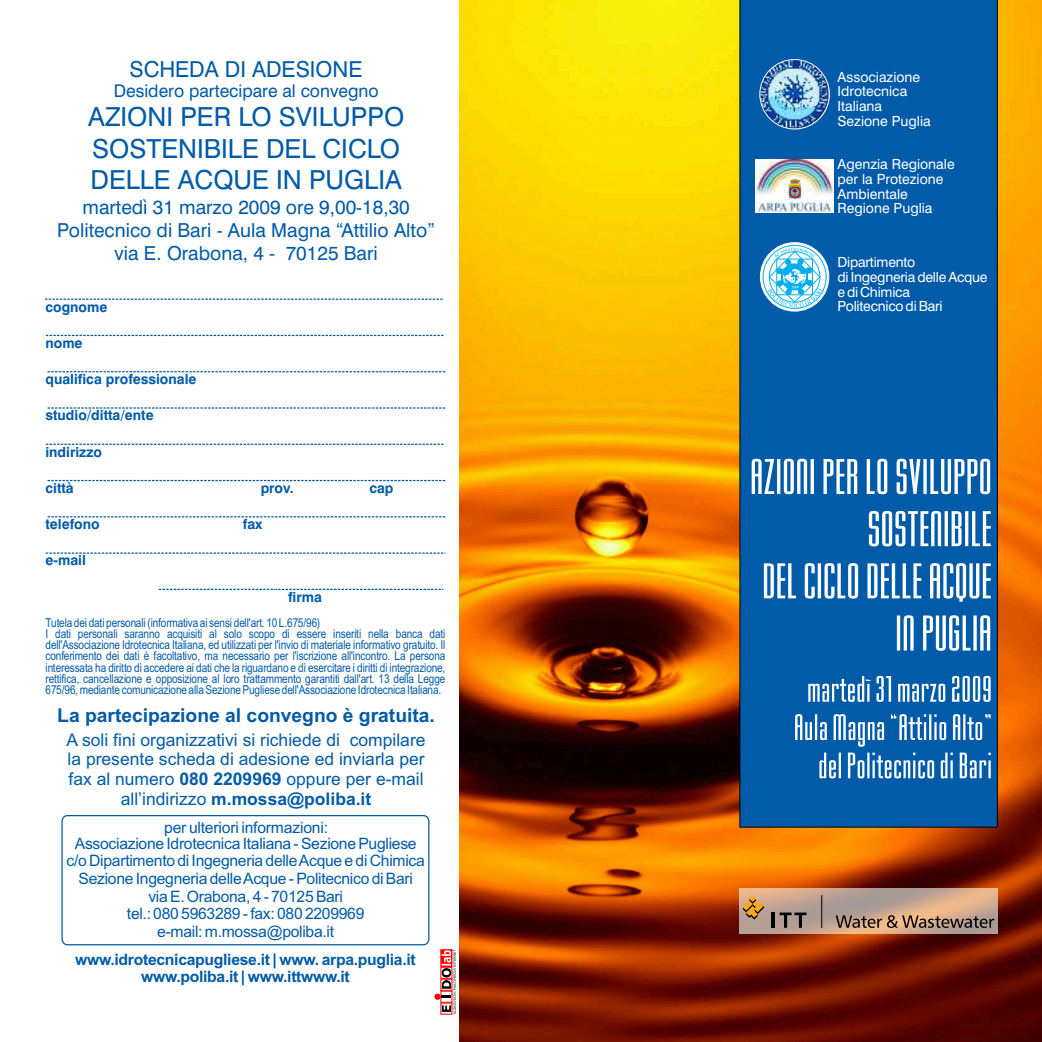
<style>
.page{position:relative;width:1042px;height:1042px;background:#fff}
.page>*{position:absolute;margin:0;border:0;box-sizing:border-box;transform-origin:0 0}
.t1{font:26.25px/31.5px "Swiss 721 BT";color:#015ba9}
.t2{font:22.05px "Swiss 721 BT";color:#015ba9}
.t3{font:19.25px/23.1px "Swiss 721 BT";color:#015ba9;text-align:center}
.t4{font:700 19.25px "Arial";color:#015ba9}
.t5{font:17.5px/19.6px "Arial";color:#015ba9;text-align:center}
.t6{font:17.5px "Swiss 721 BT";color:#015ba9}
.t7{font:15.75px/17.7px "Arial";letter-spacing:-.02em;color:#015ba9;text-align:center}
.t8{font:700 15.75px/17.7px "Arial";letter-spacing:-.02em;color:#015ba9;text-align:center}
.t9{font:14px/14.7px "Swiss 721 BT";color:#fff}
.t10{font:700 14px "Swiss 721 BT";color:#015ba9}
.t11{font:12.25px/11px "Arial Narrow";color:#015ba9}
.s1{font-weight:700}
</style>
<div class="page">
<img style="left:459px;top:0;width:583px;height:1042px">
<div style="left:739px;top:0;width:258px;height:827px;background:#015ba9"></div>
<div style="left:61px;top:815px;width:368px;height:130px;border:1px solid #015ba9;border-radius:6px"></div>
<svg style="left:751px;top:459px;width:239px;height:192px;fill:#015ba9"></svg>
<svg style="left:795px;top:676px;width:195px;height:102px"></svg>
<svg style="left:760px;top:242px;width:69px;height:70px"></svg>
<div style="left:763px;top:245px;width:63px;height:64px;border:1px solid #00aeef;border-radius:50%"></div>
<svg style="left:767px;top:247px;width:55px;height:60px"></svg>
<img style="left:760px;top:60px;width:69px;height:69px;border-radius:50%">
<div style="left:759px;top:59px;width:71px;height:70px;border:1px solid #fff;border-radius:50%"></div>
<svg style="left:434px;top:949px;width:22px;height:65px"></svg>
<svg style="left:159px;top:589px;width:284px;height:1px"></svg>
<svg style="left:46px;top:552px;width:399px;height:2px"></svg>
<svg style="left:48px;top:516px;width:398px;height:1px"></svg>
<svg style="left:46px;top:444px;width:398px;height:1px"></svg>
<svg style="left:48px;top:480px;width:398px;height:1px"></svg>
<svg style="left:48px;top:407px;width:398px;height:2px"></svg>
<svg style="left:48px;top:371px;width:398px;height:1px"></svg>
<svg style="left:46px;top:335px;width:398px;height:1px"></svg>
<svg style="left:45px;top:298px;width:398px;height:2px"></svg>
<img style="left:740px;top:888px;width:257px;height:46px">
<hr style="left:821px;top:895px;width:1px;height:33px;background:#000">
<svg style="left:743px;top:895px;width:21px;height:24px"></svg>
<hr style="left:772px;top:912px;width:3px;height:16px;background:#000">
<svg style="left:779px;top:912px;width:27px;height:16px"></svg>
<svg style="left:835px;top:915px;width:159px;height:13px"></svg>
<img style="left:755px;top:160px;width:78px;height:53px">
<svg style="left:789px;top:179px;width:12px;height:20px"></svg>
<h2 class="t2" style="left:129px;top:60px;width:234px">SCHEDA DI ADESIONE</h2>
<h3 class="t6" style="left:114px;top:84px;width:266px">Desidero partecipare al convegno</h3>
<h1 class="t1" style="left:88px;top:104px;width:318px">AZIONI PER LO SVILUPPO<br>SOSTENIBILE DEL CICLO<br>DELLE ACQUE IN PUGLIA</h1>
<h3 class="t3" style="left:57px;top:197px;width:379px">martedì 31 marzo 2009 ore 9,00-18,30<br>Politecnico di Bari - Aula Magna “Attilio Alto” via E. Orabona, 4 - 70125 Bari</h3>
<p class="t10" style="left:45px;top:301px;width:63px">cognome</p>
<p class="t10" style="left:45px;top:337px;width:39px">nome</p>
<p class="t10" style="left:45px;top:373px;width:153px">qualifica professionale</p>
<p class="t10" style="left:45px;top:410px;width:110px">studio/ditta/ente</p>
<p class="t10" style="left:45px;top:446px;width:58px">indirizzo</p>
<p class="t10" style="left:45px;top:482px;width:30px">città</p>
<p class="t10" style="left:261px;top:482px;width:35px">prov.</p>
<p class="t10" style="left:369px;top:482px;width:26px">cap</p>
<p class="t10" style="left:45px;top:518px;width:56px">telefono</p>
<p class="t10" style="left:243px;top:518px;width:21px">fax</p>
<p class="t10" style="left:45px;top:555px;width:42px">e-mail</p>
<p class="t10" style="left:288px;top:591px;width:35px">firma</p>
<p class="t11" style="left:45px;top:618px;width:401px">Tutela dei dati personali (informativa ai sensi dell'art. 10 L.675/96)<br>I dati personali saranno acquisiti al solo scopo di essere inseriti nella banca dati dell'Associazione Idrotecnica Italiana, ed utilizzati per l'invio di materiale informativo gratuito. Il conferimento dei dati è facoltativo, ma necessario per l'iscrizione all'incontro. La persona interessata ha diritto di accedere ai dati che la riguardano e di esercitare i diritti di integrazione, rettifica, cancellazione e opposizione al loro trattammento garantiti dall'art. 13 della Legge 675/96, mediante comunicazione alla Sezione Pugliese dell'Associazione Idrotecnica Italiana.</p>
<h3 class="t4" style="left:57px;top:707px;width:379px">La partecipazione al convegno è gratuita.</h3>
<h3 class="t5" style="left:67px;top:731px;width:360px">A soli fini organizzativi si richiede di compilare la presente scheda di adesione ed inviarla per fax al numero <span class="s1">080 2209969</span> oppure per e-mail all’indirizzo <span class="s1">m.mossa@poliba.it</span></h3>
<p class="t7" style="left:67px;top:836px;width:360px">Associazione Idrotecnica Italiana - Sezione Pugliese c/o Dipartimento di Ingegneria delle Acque e di Chimica Sezione Ingegneria delle Acque - Politecnico di Bari<br>via E. Orabona, 4 - 70125 Bari<br>tel.: 080 5963289 - fax: 080 2209969<br>e-mail: m.mossa@poliba.it</p>
<p class="t7" style="left:164px;top:820px;width:165px">per ulteriori informazioni:</p>
<p class="t8" style="left:75px;top:952px;width:342px">www.idrotecnicapugliese.it | www. arpa.puglia.it www.poliba.it | www.ittwww.it</p>
<p class="t9" style="left:837px;top:71px;width:95px">Associazione<br>Idrotecnica<br>Italiana<br>Sezione Puglia</p>
<p class="t9" style="left:837px;top:158px;width:119px">Agenzia Regionale per la Protezione<br>Ambientale<br>Regione Puglia</p>
<p class="t9" style="left:837px;top:256px;width:152px">Dipartimento<br>di Ingegneria delle Acque e di Chimica<br>Politecnico di Bari</p>
</div>
